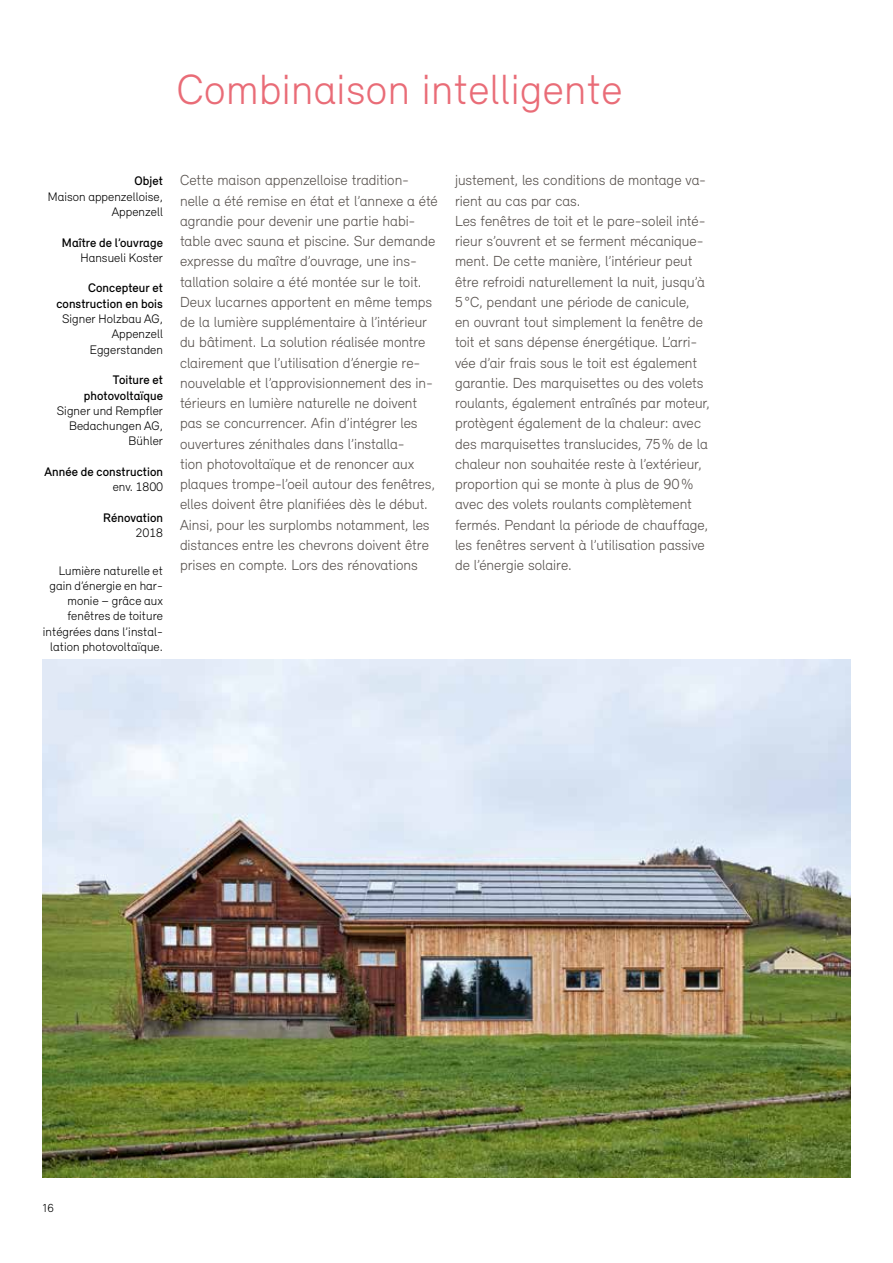
<style>
.page{position:relative;width:893px;height:1263px;background:#fff}
.page>*{position:absolute;margin:0;border:0;box-sizing:border-box;transform-origin:0 0}
.t1{font:300 43.5px "Relevant";letter-spacing:.01em;color:#e96c77}
.t2{font:300 15px/20.2px "Relevant";color:#57514d}
.t3{font:300 12.75px/15.3px "Relevant";letter-spacing:.005em;color:#000;text-align:right}
.t4{font:500 12.75px/15.3px "Relevant";letter-spacing:.005em;color:#000;text-align:right}
.t5{font:300 12px "Relevant";color:#000}
</style>
<div class="page">
<img style="left:43px;top:660px;width:807px;height:518px">
<h1 class="t1" style="left:177px;top:64px;width:447px">Combinaison intelligente</h1>
<p class="t4" style="left:135px;top:173px;width:30px">Objet</p>
<p class="t3" style="left:48px;top:188px;width:117px">Maison appenzelloise,<br>Appenzell</p>
<p class="t4" style="left:62px;top:234px;width:103px">Maître de l’ouvrage</p>
<p class="t3" style="left:80px;top:250px;width:84px">Hansueli Koster</p>
<p class="t4" style="left:56px;top:280px;width:108px">Concepteur et construction en bois</p>
<p class="t3" style="left:62px;top:311px;width:102px">Signer Holzbau AG,<br>Appenzell<br>Eggerstanden</p>
<p class="t4" style="left:84px;top:372px;width:81px">Toiture et photovoltaïque</p>
<p class="t3" style="left:57px;top:403px;width:108px">Signer und Rempfler<br>Bedachungen AG,<br>Bühler</p>
<p class="t4" style="left:45px;top:464px;width:120px">Année de construction</p>
<p class="t3" style="left:113px;top:479px;width:52px">env. 1800</p>
<p class="t4" style="left:103px;top:510px;width:61px">Rénovation</p>
<p class="t3" style="left:136px;top:525px;width:29px">2018</p>
<p class="t3" style="left:43px;top:562px;width:122px">Lumière naturelle et gain d’énergie en har&shy;monie – grâce aux fenêtres de toiture intégrées dans l’instal&shy;lation photovoltaïque.</p>
<p class="t2" style="left:180px;top:170px;width:259px">Cette maison appenzelloise tradition&shy;nelle a été remise en état et l’annexe a été agrandie pour devenir une partie habi&shy;table avec sauna et piscine. Sur demande expresse du maître d’ouvrage, une ins&shy;tallation solaire a été montée sur le toit.<br>Deux lucarnes apportent en même temps de la lumière supplémentaire à l’intérieur du bâtiment. La solution réalisée montre clairement que l’utilisation d’énergie re&shy;nouvelable et l’approvisionnement des in&shy;térieurs en lumière naturelle ne doivent pas se concurrencer. Afin d’intégrer les ouvertures zénithales dans l’installa-<br>tion photovoltaïque et de renoncer aux plaques trompe-l’oeil autour des fenêtres, elles doivent être planifiées dès le début.<br>Ainsi, pour les surplombs notamment, les distances entre les chevrons doivent être prises en compte. Lors des rénovations</p>
<p class="t2" style="left:455px;top:170px;width:256px">justement, les conditions de montage va&shy;rient au cas par cas.<br>Les fenêtres de toit et le pare-soleil inté&shy;rieur s’ouvrent et se ferment mécanique&shy;ment. De cette manière, l’intérieur peut être refroidi naturellement la nuit, jusqu’à 5°C, pendant une période de canicule,<br>en ouvrant tout simplement la fenêtre de toit et sans dépense énergétique. L’arri&shy;vée d’air frais sous le toit est également garantie. Des marquisettes ou des volets roulants, également entraînés par moteur, protègent également de la chaleur: avec des marquisettes translucides, 75% de la chaleur non souhaitée reste à l’extérieur, proportion qui se monte à plus de 90% avec des volets roulants complètement fermés. Pendant la période de chauffage, les fenêtres servent à l’utilisation passive de l’énergie solaire.</p>
<p class="t5" style="left:43px;top:1201px;width:13px">16</p>
</div>
